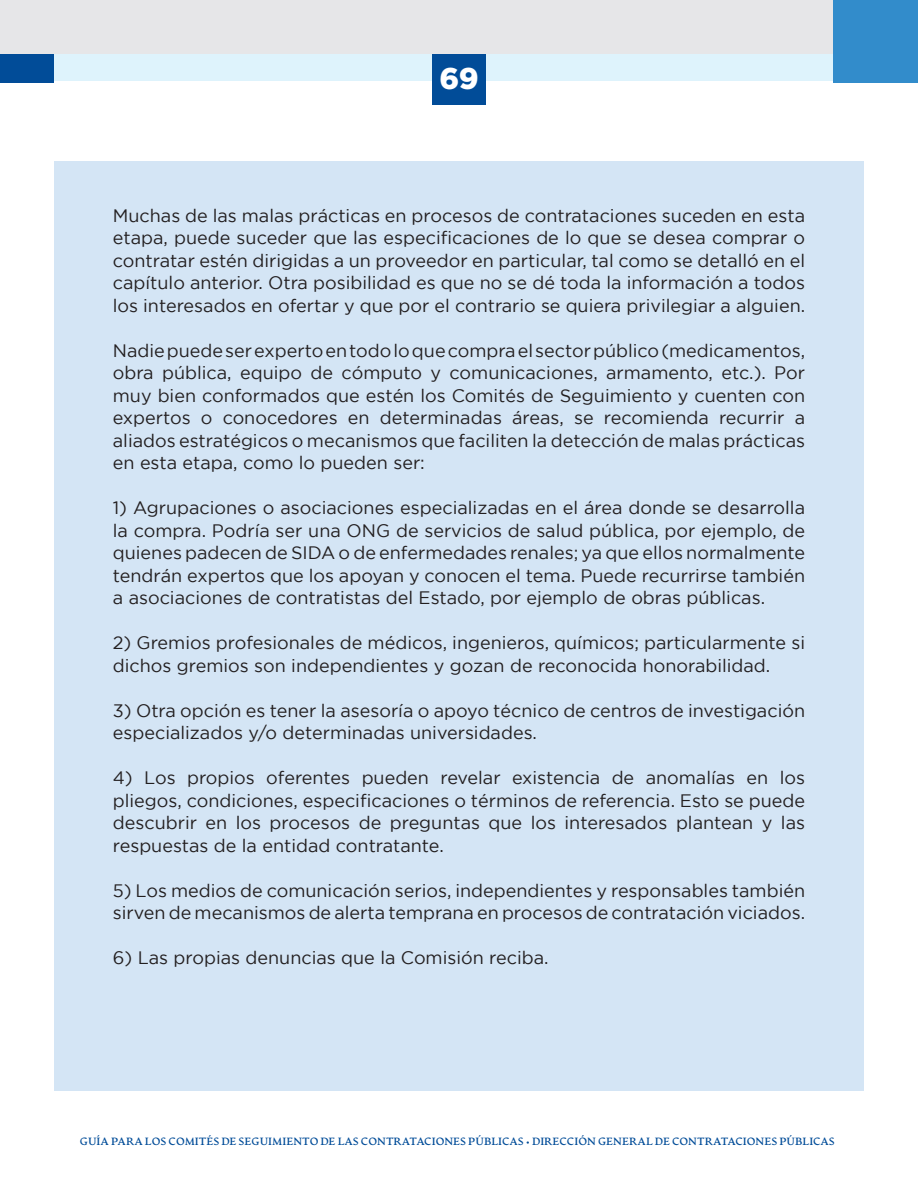
<style>
.page{position:relative;width:918px;height:1188px;background:#fff}
.page>*{position:absolute;margin:0;border:0;box-sizing:border-box;transform-origin:0 0}
.t1{font:900 30px "Gotham";color:#fff}
.t2{font:18px/22.5px "Gotham";color:#231f20;text-align:justify}
.t3{font:700 10.5px "Artifex CF";color:#014c98}
</style>
<div class="page">
<div style="left:0;top:0;width:834px;height:54px;background:#e6e6e8"></div>
<div style="left:54px;top:54px;width:810px;height:27px;background:#def3fc"></div>
<div style="left:834px;top:0;width:84px;height:82px;background:#328ccb"></div>
<div style="left:0;top:54px;width:54px;height:28px;background:#014c98"></div>
<div style="left:432px;top:54px;width:54px;height:51px;background:#014c98"></div>
<div style="left:54px;top:161px;width:810px;height:930px;background:#d4e5f5"></div>
<h1 class="t1" style="left:439px;top:61px;width:41px">69</h1>
<p class="t2" style="left:113px;top:204px;width:694px">Muchas de las malas prácticas en procesos de contrataciones suceden en esta etapa, puede suceder que las especificaciones de lo que se desea comprar o contratar estén dirigidas a un proveedor en particular, tal como se detalló en el capítulo anterior. Otra posibilidad es que no se dé toda la información a todos los interesados en ofertar y que por el contrario se quiera privilegiar a alguien.</p>
<p class="t2" style="left:113px;top:339px;width:694px">Nadie puede ser experto en todo lo que compra el sector público (medicamentos, obra pública, equipo de cómputo y comunicaciones, armamento, etc.). Por muy bien conformados que estén los Comités de Seguimiento y cuenten con expertos o conocedores en determinadas áreas, se recomienda recurrir a aliados estratégicos o mecanismos que faciliten la detección de malas prácticas en esta etapa, como lo pueden ser:</p>
<p class="t2" style="left:113px;top:496px;width:694px">1) Agrupaciones o asociaciones especializadas en el área donde se desarrolla la compra. Podría ser una ONG de servicios de salud pública, por ejemplo, de quienes padecen de SIDA o de enfermedades renales; ya que ellos normalmente tendrán expertos que los apoyan y conocen el tema. Puede recurrirse también a asociaciones de contratistas del Estado, por ejemplo de obras públicas.</p>
<p class="t2" style="left:113px;top:631px;width:694px">2) Gremios profesionales de médicos, ingenieros, químicos; particularmente si dichos gremios son independientes y gozan de reconocida honorabilidad.</p>
<p class="t2" style="left:113px;top:699px;width:694px">3) Otra opción es tener la asesoría o apoyo técnico de centros de investigación especializados y/o determinadas universidades.</p>
<p class="t2" style="left:113px;top:766px;width:694px">4) Los propios oferentes pueden revelar existencia de anomalías en los pliegos, condiciones, especificaciones o términos de referencia. Esto se puede descubrir en los procesos de preguntas que los interesados plantean y las respuestas de la entidad contratante.</p>
<p class="t2" style="left:113px;top:879px;width:694px">5) Los medios de comunicación serios, independientes y responsables también sirven de mecanismos de alerta temprana en procesos de contratación viciados.</p>
<p class="t2" style="left:113px;top:946px;width:437px">6) Las propias denuncias que la Comisión reciba.</p>
<p class="t3" style="left:80px;top:1135px;width:757px">GUÍA PARA LOS COMITÉS DE SEGUIMIENTO DE LAS CONTRATACIONES PÚBLICAS • DIRECCIÓN GENERAL DE CONTRATACIONES PÚBLICAS</p>
</div>
